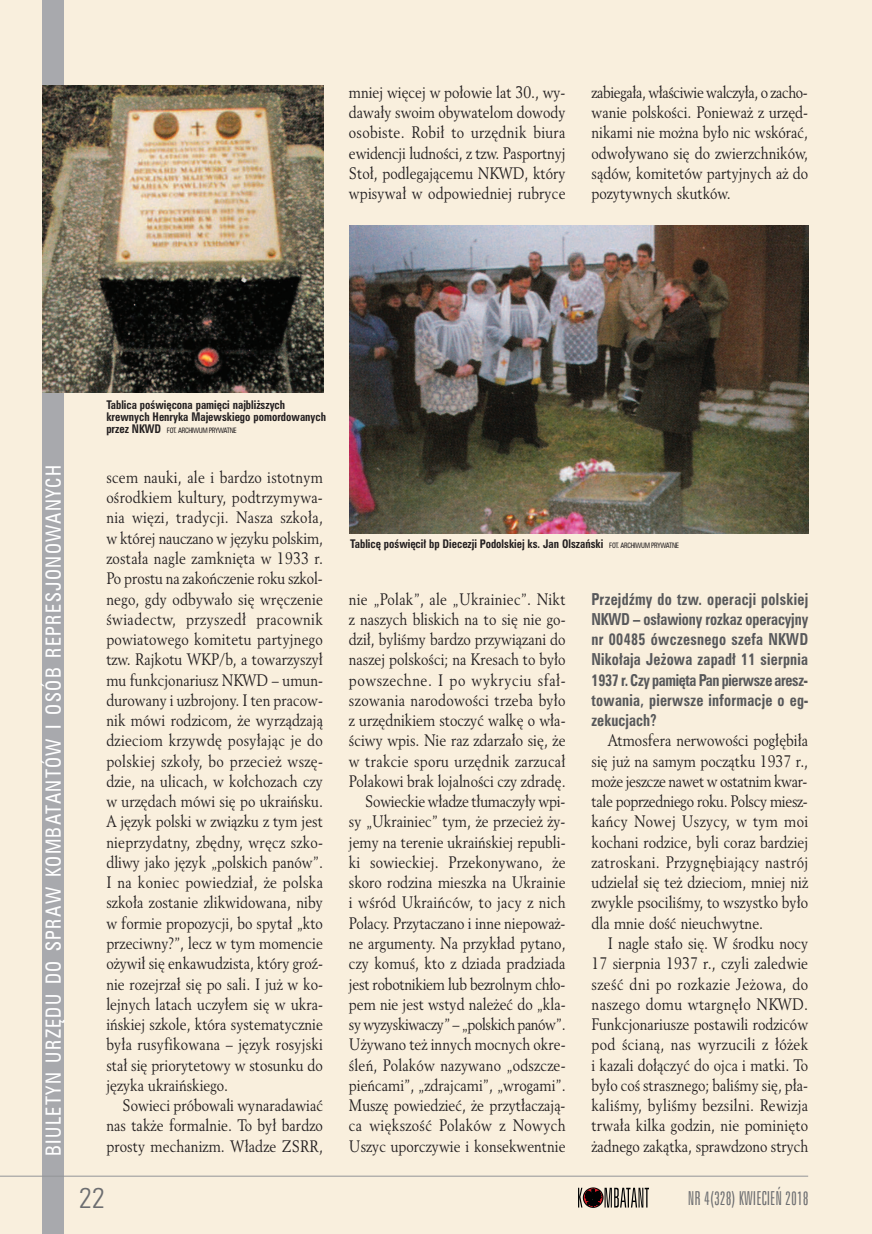
<style>
.page{position:relative;width:872px;height:1234px;background:#fff}
.page>*{position:absolute;margin:0;border:0;box-sizing:border-box;transform-origin:0 0}
.t1{font:28.5px "Zurich Lt Cn EU Normal";color:#6c6d70}
.t2{font:21px "Zurich Cn EU Normal";letter-spacing:.07em;color:#fff;scale:.92 1}
.t3{font:19.2px "Zurich Lt X Cn EU Normal";color:#6c6d70}
.t4{font:16.5px/20.2px "Revival 565 EU Normal";color:#231f20;text-align:justify;scale:.87 1}
.t5{font:16.5px/20.2px "Zurich Cn EU Bold";letter-spacing:.02em;color:#57585a;text-align:justify;scale:.87 1}
.t6{font:12px/12.3px "Zurich Cn EU Bold";color:#231f20;scale:.9 1}
.t7{font:7.5px "Zurich Cn EU Normal";letter-spacing:-.05em;color:#231f20;scale:.9 1}
.s1{font-family:"Zurich Cn EU Bold";font-size:12px}
.s2{font-family:"Zurich Cn EU Normal";font-size:7.5px}
</style>
<div class="page">
<div style="left:0;top:0;width:872px;height:1233px;background:#f9efdd"></div>
<svg style="left:578px;top:1187px;width:71px;height:20px"></svg>
<div style="left:43px;top:0;width:21px;height:1233px;background:#a8a9ad"></div>
<hr style="left:0;top:1175px;width:808px;height:1px;background:#939598">
<img style="left:349px;top:225px;width:459px;height:308px">
<img style="left:43px;top:85px;width:280px;height:307px">
<p class="t4" style="left:349px;top:83px;width:250px">mniej więcej w połowie lat 30., wy&shy;dawały swoim obywatelom dowody osobiste. Robił to urzędnik biura ewidencji ludności, z tzw. Pasportnyj Stoł, podlegającemu NKWD, który wpisywał w odpowiedniej rubryce</p>
<p class="t4" style="left:591px;top:83px;width:250px">zabiegała, właściwie walczyła, o zacho&shy;wanie polskości. Ponieważ z urzęd&shy;nikami nie można było nic wskórać, odwoływano się do zwierzchników, sądów, komitetów partyjnych aż do pozytywnych skutków.</p>
<p class="t6" style="left:106px;top:398px;width:245px">Tablica poświęcona pamięci najbliższych krewnych Henryka Majewskiego pomordowanych</p>
<p class="t7" style="left:106px;top:426px;width:146px"><span class="s1">przez NKWD</span> FOT. ARCHIWUM PRYWATNE</p>
<p class="t2" style="left:41px;top:1155px;width:752px;rotate:-90deg">BIULETYN URZĘDU DO SPRAW KOMBATANTÓW I OSÓB REPRESJONOWANYCH</p>
<p class="t4" style="left:106px;top:467px;width:251px">scem nauki, ale i bardzo istotnym ośrodkiem kultury, podtrzymywa&shy;nia więzi, tradycji. Nasza szkoła, w której nauczano w języku polskim, została nagle zamknięta w 1933 r.<br>Po prostu na zakończenie roku szkol&shy;nego, gdy odbywało się wręczenie świadectw, przyszedł pracownik powiatowego komitetu partyjnego tzw. Rajkotu WKP/b, a towarzyszył mu funkcjonariusz NKWD – umun&shy;durowany i uzbrojony. I ten pracow&shy;nik mówi rodzicom, że wyrządzają dzieciom krzywdę posyłając je do polskiej szkoły, bo przecież wszę&shy;dzie, na ulicach, w kołchozach czy w urzędach mówi się po ukraińsku.<br>A język polski w związku z tym jest nieprzydatny, zbędny, wręcz szko&shy;dliwy jako język „polskich panów”.<br>I na koniec powiedział, że polska szkoła zostanie zlikwidowana, niby w formie propozycji, bo spytał „kto przeciwny?”, lecz w tym momencie ożywił się enkawudzista, który groź&shy;nie rozejrzał się po sali. I już w ko&shy;lejnych latach uczyłem się w ukra&shy;ińskiej szkole, która systematycznie była rusyfikowana – język rosyjski stał się priorytetowy w stosunku do języka ukraińskiego.</p>
<p class="t4" style="left:106px;top:1095px;width:250px;text-indent:16px">Sowieci próbowali wynaradawiać nas także formalnie. To był bardzo prosty mechanizm. Władze ZSRR,</p>
<h1 class="t1" style="left:79px;top:1179px;width:28px">22</h1>
<p class="t6" style="left:350px;top:537px;width:367px">Tablicę poświęcił bp Diecezji Podolskiej ks. Jan Olszański <span class="s2">FOT. ARCHIWUM PRYWATNE</span></p>
<p class="t4" style="left:349px;top:589px;width:251px;text-align:right">nie „Polak”, ale „Ukrainiec”. Nikt z naszych bliskich na to się nie go&shy;dził, byliśmy bardzo przywiązani do naszej polskości; na Kresach to było powszechne. I po wykryciu sfał&shy;szowania narodowości trzeba było z urzędnikiem stoczyć walkę o wła&shy;ściwy wpis. Nie raz zdarzało się, że w trakcie sporu urzędnik zarzucał Polakowi brak lojalności czy zdradę.<br>Sowieckie władze tłumaczyły wpi&shy;sy „Ukrainiec” tym, że przecież ży&shy;jemy na terenie ukraińskiej republi&shy;ki sowieckiej. Przekonywano, że skoro rodzina mieszka na Ukrainie i wśród Ukraińców, to jacy z nich Polacy. Przytaczano i inne niepoważ&shy;ne argumenty. Na przykład pytano, czy komuś, kto z dziada pradziada jest robotnikiem lub bezrolnym chło&shy;pem nie jest wstyd należeć do „kla&shy;sy wyzyskiwaczy” – „polskich panów”.<br>Używano też innych mocnych okre&shy;śleń, Polaków nazywano „odszcze&shy;pieńcami”, „zdrajcami”, „wrogami”.<br>Muszę powiedzieć, że przytłaczają&shy;ca większość Polaków z Nowych Uszyc uporczywie i konsekwentnie</p>
<p class="t5" style="left:591px;top:588px;width:251px">Przejdźmy do tzw. operacji polskiej NKWD – osławiony rozkaz operacyjny nr 00485 ówczesnego szefa NKWD Nikołaja Jeżowa zapadł 11 sierpnia 1937 r. Czy pamięta Pan pierwsze aresz&shy;towania, pierwsze informacje o eg&shy;zekucjach?</p>
<p class="t4" style="left:591px;top:731px;width:250px;text-indent:16px">Atmosfera nerwowości pogłębiła się już na samym początku 1937 r., może jeszcze nawet w ostatnim kwar&shy;tale poprzedniego roku. Polscy miesz&shy;kańcy Nowej Uszycy, w tym moi kochani rodzice, byli coraz bardziej zatroskani. Przygnębiający nastrój udzielał się też dzieciom, mniej niż zwykle psociliśmy, to wszystko było dla mnie dość nieuchwytne.</p>
<p class="t4" style="left:591px;top:933px;width:250px;text-indent:16px">I nagle stało się. W środku nocy 17 sierpnia 1937 r., czyli zaledwie sześć dni po rozkazie Jeżowa, do naszego domu wtargnęło NKWD.<br>Funkcjonariusze postawili rodziców pod ścianą, nas wyrzucili z łóżek i kazali dołączyć do ojca i matki. To było coś strasznego; baliśmy się, pła&shy;kaliśmy, byliśmy bezsilni. Rewizja trwała kilka godzin, nie pominięto żadnego zakątka, sprawdzono strych</p>
<p class="t3" style="left:688px;top:1186px;width:122px">NR 4(328) KWIECIEŃ 2018</p>
</div>
